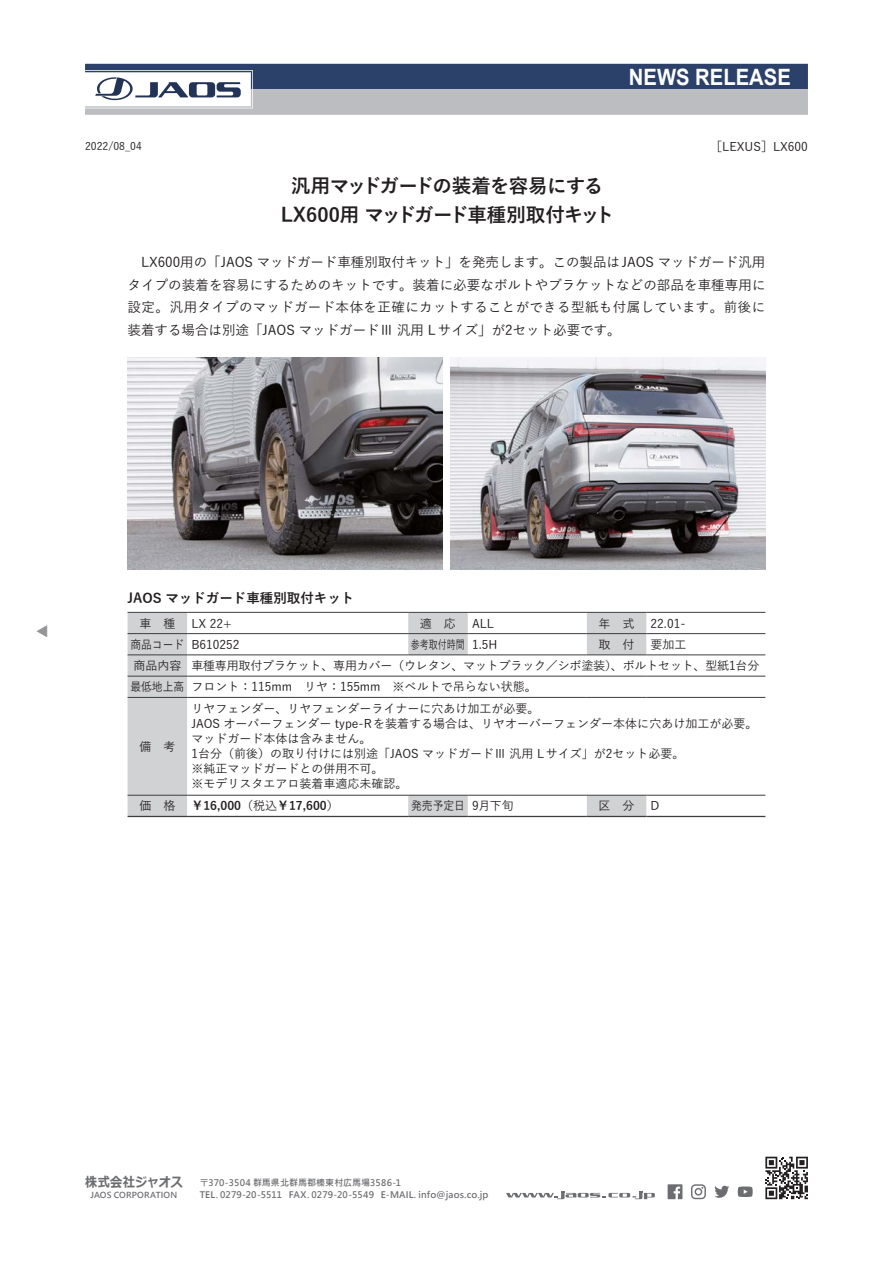
<style>
.page{position:relative;width:893px;height:1263px;background:#fff}
.page>*{position:absolute;margin:0;border:0;box-sizing:border-box;transform-origin:0 0}
.t1{font:700 22.5px "Arial";color:#fff;scale:.9 1}
.t2{font:700 19.5px "Yu Gothic";letter-spacing:-.015em;color:#231f20}
.t3{font:700 19.5px "Yu Gothic";letter-spacing:-.035em;color:#231f20}
.ノーマル{font:500 13.5px/22.5px "Yu Gothic";color:#231f20;text-align:justify}
.t4{font:700 13.5px "Yu Gothic";color:#231f20}
.t5{font:700 13.5px "Meiryo";letter-spacing:.015em;color:#6c6d70;scale:.9 1}
.t6{font:500 13.5px "Yu Gothic";color:#939598}
.t7{font:500 12px "Yu Gothic";color:#231f20}
.t8{font:700 12px "Yu Gothic";color:#231f20}
.t9{font:500 12px "Yu Gothic";color:#231f20;scale:.9 1}
.t10{font:500 12px "Yu Gothic";color:#231f20;scale:.75 1}
.t11{font:500 10.5px "Yu Gothic";color:#231f20}
.t12{font:700 9px/12px "Microsoft Jheng Hei";letter-spacing:.015em;color:#6c6d70}
.t13{font:700 8.25px "Microsoft Jheng Hei";letter-spacing:.02em;color:#6c6d70}
.s1{font-weight:500}
</style>
<div class="page">
<svg style="left:85px;top:64px;width:723px;height:51px"></svg>
<svg style="left:765px;top:1157px;width:43px;height:42px"></svg>
<svg style="left:668px;top:1184px;width:14px;height:15px"></svg>
<svg style="left:691px;top:1184px;width:15px;height:15px"></svg>
<svg style="left:714px;top:1186px;width:15px;height:12px"></svg>
<svg style="left:738px;top:1186px;width:15px;height:11px"></svg>
<svg style="left:506px;top:1191px;width:149px;height:8px"></svg>
<svg style="left:128px;top:613px;width:518px;height:203px"></svg>
<hr style="left:128px;top:633px;width:59px;height:1px;background:#3e3e3f">
<hr style="left:187px;top:633px;width:221px;height:1px;background:#3e3e3f">
<hr style="left:587px;top:633px;width:59px;height:1px;background:#3e3e3f">
<hr style="left:646px;top:633px;width:119px;height:1px;background:#3e3e3f">
<hr style="left:128px;top:655px;width:59px;height:1px;background:#3e3e3f">
<hr style="left:187px;top:655px;width:221px;height:1px;background:#3e3e3f">
<hr style="left:408px;top:655px;width:60px;height:1px;background:#3e3e3f">
<hr style="left:468px;top:655px;width:119px;height:1px;background:#3e3e3f">
<hr style="left:587px;top:655px;width:59px;height:1px;background:#3e3e3f">
<hr style="left:646px;top:655px;width:119px;height:1px;background:#3e3e3f">
<hr style="left:128px;top:676px;width:59px;height:1px;background:#3e3e3f">
<hr style="left:187px;top:676px;width:221px;height:1px;background:#3e3e3f">
<hr style="left:408px;top:676px;width:60px;height:1px;background:#3e3e3f">
<hr style="left:468px;top:676px;width:119px;height:1px;background:#3e3e3f">
<hr style="left:587px;top:676px;width:59px;height:1px;background:#3e3e3f">
<hr style="left:646px;top:676px;width:119px;height:1px;background:#3e3e3f">
<hr style="left:128px;top:697px;width:59px;height:1px;background:#3e3e3f">
<hr style="left:187px;top:697px;width:221px;height:1px;background:#3e3e3f">
<hr style="left:408px;top:697px;width:60px;height:1px;background:#3e3e3f">
<hr style="left:468px;top:697px;width:119px;height:1px;background:#3e3e3f">
<hr style="left:587px;top:697px;width:59px;height:1px;background:#3e3e3f">
<hr style="left:646px;top:697px;width:119px;height:1px;background:#3e3e3f">
<hr style="left:128px;top:795px;width:59px;height:1px;background:#3e3e3f">
<hr style="left:187px;top:795px;width:221px;height:1px;background:#3e3e3f">
<hr style="left:408px;top:795px;width:60px;height:1px;background:#3e3e3f">
<hr style="left:468px;top:795px;width:119px;height:1px;background:#3e3e3f">
<hr style="left:587px;top:795px;width:59px;height:1px;background:#3e3e3f">
<hr style="left:646px;top:795px;width:119px;height:1px;background:#3e3e3f">
<hr style="left:128px;top:612px;width:59px;height:1px;background:#3e3e3f">
<hr style="left:187px;top:612px;width:221px;height:1px;background:#3e3e3f">
<hr style="left:408px;top:612px;width:60px;height:1px;background:#3e3e3f">
<hr style="left:468px;top:612px;width:119px;height:1px;background:#3e3e3f">
<hr style="left:587px;top:612px;width:59px;height:1px;background:#3e3e3f">
<hr style="left:646px;top:612px;width:119px;height:1px;background:#3e3e3f">
<hr style="left:408px;top:633px;width:60px;height:1px;background:#3e3e3f">
<hr style="left:468px;top:633px;width:119px;height:1px;background:#3e3e3f">
<hr style="left:128px;top:816px;width:59px;height:1px;background:#3e3e3f">
<hr style="left:187px;top:816px;width:221px;height:1px;background:#3e3e3f">
<hr style="left:408px;top:816px;width:60px;height:1px;background:#3e3e3f">
<hr style="left:468px;top:816px;width:119px;height:1px;background:#3e3e3f">
<hr style="left:587px;top:816px;width:59px;height:1px;background:#3e3e3f">
<hr style="left:646px;top:816px;width:119px;height:1px;background:#3e3e3f">
<img style="left:128px;top:357px;width:314px;height:213px">
<img style="left:451px;top:357px;width:314px;height:213px">
<h1 class="t1" style="left:629px;top:61px;width:182px">NEWS RELEASE</h1>
<p class="t11" style="left:85px;top:136px;width:58px">2022/08_04</p>
<p class="t7" style="left:710px;top:135px;width:99px">［LEXUS］LX600</p>
<p class="t3" style="left:291px;top:175px;width:313px">汎用マッドガードの装着を容易にする</p>
<p class="t2" style="left:281px;top:203px;width:335px">LX600用 マッドガード車種別取付キット</p>
<p class="ノーマル" style="left:128px;top:249px;width:639px">　LX600用の「JAOS マッドガード車種別取付キット」を発売します。この製品はJAOS マッドガード汎用タイプの装着を容易にするためのキットです。装着に必要なボルトやブラケットなどの部品を車種専用に設定。汎用タイプのマッドガード本体を正確にカットすることができる型紙も付属しています。前後に装着する場合は別途「JAOS マッドガードⅢ 汎用 Lサイズ」が2セット必要です。</p>
<p class="t6" style="left:30px;top:638px;width:15px;rotate:-90deg">▲</p>
<p class="t4" style="left:128px;top:590px;width:228px">JAOS マッドガード車種別取付キット</p>
<p class="t7" style="left:139px;top:612px;width:37px">車　種</p>
<p class="t7" style="left:191px;top:612px;width:42px">LX 22+</p>
<p class="t7" style="left:420px;top:612px;width:37px">適　応</p>
<p class="t7" style="left:472px;top:612px;width:24px">ALL</p>
<p class="t7" style="left:599px;top:612px;width:37px">年　式</p>
<p class="t7" style="left:651px;top:612px;width:36px">22.01-</p>
<p class="t9" style="left:130px;top:633px;width:61px">商品コード</p>
<p class="t7" style="left:191px;top:633px;width:50px">B610252</p>
<p class="t10" style="left:411px;top:633px;width:73px">参考取付時間</p>
<p class="t7" style="left:472px;top:633px;width:27px">1.5H</p>
<p class="t7" style="left:599px;top:633px;width:37px">取　付</p>
<p class="t7" style="left:651px;top:633px;width:37px">要加工</p>
<p class="t7" style="left:133px;top:654px;width:49px">商品内容</p>
<p class="t7" style="left:191px;top:654px;width:570px">車種専用取付ブラケット、専用カバー（ウレタン、マットブラック／シボ塗装）、ボルトセット、型紙1台分</p>
<p class="t9" style="left:130px;top:676px;width:61px">最低地上高</p>
<p class="t7" style="left:191px;top:676px;width:347px">フロント：115mm　リヤ：155mm　※ベルトで吊らない状態。</p>
<p class="t7" style="left:139px;top:735px;width:37px">備　考</p>
<p class="t7" style="left:191px;top:698px;width:349px">リヤフェンダー、リヤフェンダーライナーに穴あけ加工が必要。</p>
<p class="t7" style="left:191px;top:713px;width:567px">JAOS オーバーフェンダー type-Rを装着する場合は、リヤオーバーフェンダー本体に穴あけ加工が必要。</p>
<p class="t7" style="left:191px;top:728px;width:181px">マッドガード本体は含みません。</p>
<p class="t7" style="left:191px;top:743px;width:494px">1台分（前後）の取り付けには別途「JAOS マッドガードⅢ 汎用 Lサイズ」が2セット必要。</p>
<p class="t7" style="left:191px;top:758px;width:193px">※純正マッドガードとの併用不可。</p>
<p class="t7" style="left:191px;top:773px;width:217px">※モデリスタエアロ装着車適応未確認。</p>
<p class="t7" style="left:139px;top:795px;width:37px">価　格</p>
<p class="t8" style="left:191px;top:799px;width:149px">￥16,000<span class="s1">（税込</span>￥17,600<span class="s1">）</span></p>
<p class="t9" style="left:411px;top:795px;width:61px">発売予定日</p>
<p class="t7" style="left:472px;top:795px;width:43px">9月下旬</p>
<p class="t7" style="left:599px;top:795px;width:37px">区　分</p>
<p class="t7" style="left:651px;top:795px;width:10px">D</p>
<p class="t5" style="left:85px;top:1172px;width:110px">株式会社ジャオス</p>
<p class="t12" style="left:200px;top:1177px;width:290px">〒370-3504 群馬県北群馬郡榛東村広馬場3586-1<br>TEL. 0279-20-5511 FAX. 0279-20-5549 E-MAIL. info@jaos.co.jp</p>
<p class="t13" style="left:91px;top:1190px;width:88px">JAOS CORPORATION</p>
</div>
